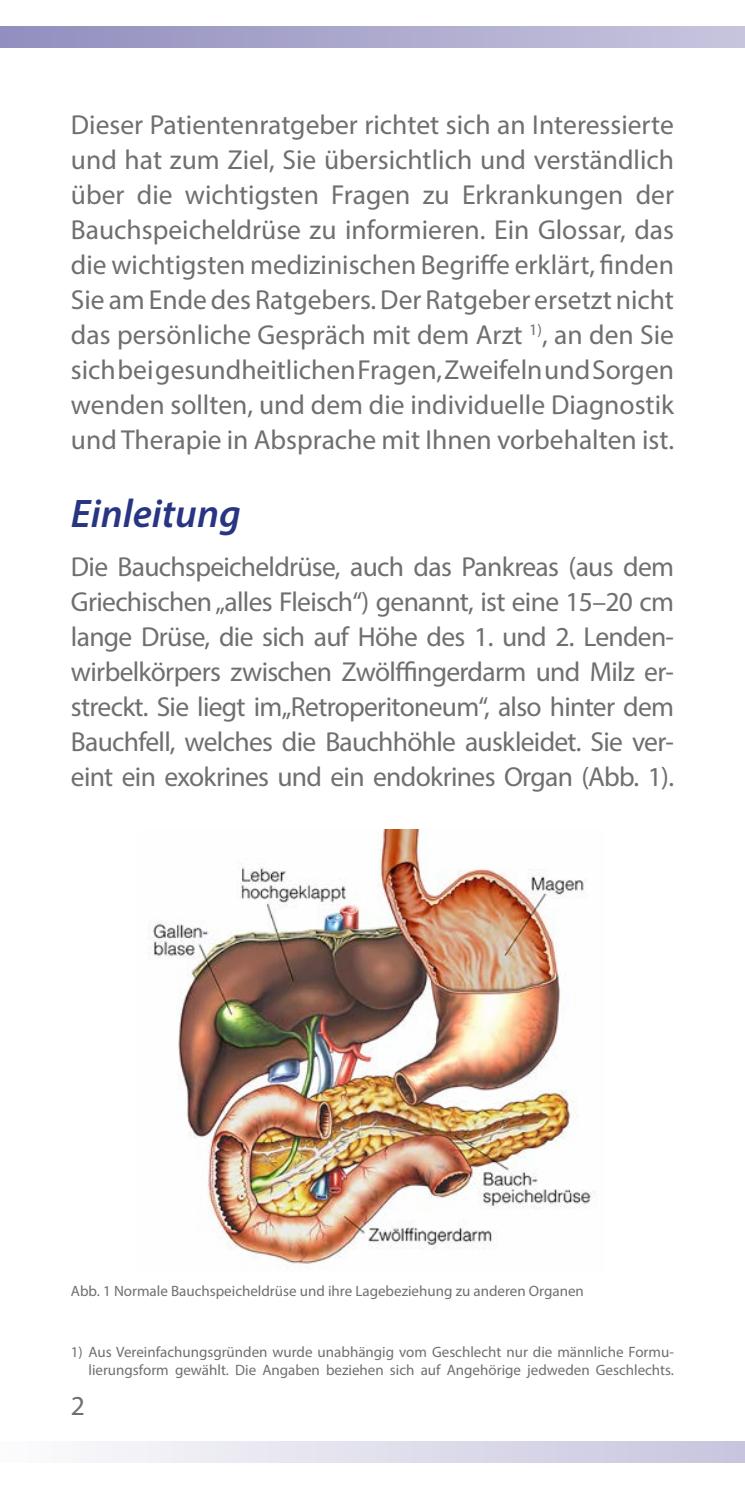
<style>
.page{position:relative;width:745px;height:1489px;background:#fff}
.page>*{position:absolute;margin:0;border:0;box-sizing:border-box;transform-origin:0 0}
.t1{font:italic 600 40px "Myriad Pro";color:#283583}
.t2{font:27.5px/35px "Myriad Pro";letter-spacing:-.01em;color:#706f6f;text-align:justify}
.t3{font:15px/17.5px "Myriad Pro";color:#706f6f;text-align:right}
</style>
<div class="page">
<div style="left:0;top:27px;width:744px;height:21px;background:linear-gradient(to right,#928ebe,#c7c5de)"></div>
<div style="left:0;top:1440px;width:744px;height:22px;background:linear-gradient(to right,#fcfcfd,#c7c5de)"></div>
<img style="left:148px;top:829px;width:447px;height:440px">
<p class="t2" style="left:71px;top:107px;width:604px">Dieser Patientenratgeber richtet sich an Interessierte und hat zum Ziel, Sie übersichtlich und verständlich über die wichtigsten Fragen zu Erkrankungen der Bauchspeicheldrüse zu informieren. Ein Glossar, das die wichtigsten medizinischen Begriffe erklärt, finden Sie am Ende des Ratgebers. Der Ratgeber ersetzt nicht das persönliche Gespräch mit dem Arzt <sup>1)</sup>, an den Sie sich bei gesundheitlichen Fragen, Zweifeln und Sorgen wenden sollten, und dem die individuelle Diagnostik und Therapie in Absprache mit Ihnen vorbehalten ist.</p>
<h1 class="t1" style="left:71px;top:488px;width:171px">Einleitung</h1>
<p class="t2" style="left:71px;top:549px;width:604px">Die Bauchspeicheldrüse, auch das Pankreas (aus dem Griechischen „alles Fleisch“) genannt, ist eine 15–20 cm lange Drüse, die sich auf Höhe des 1. und 2. Lenden&shy;wirbelkörpers zwischen Zwölffingerdarm und Milz er&shy;streckt. Sie liegt im„Retroperitoneum“, also hinter dem Bauchfell, welches die Bauchhöhle auskleidet. Sie ver&shy;eint ein exokrines und ein endokrines Organ (Abb. 1).</p>
<p class="t3" style="left:71px;top:1281px;width:514px">Abb. 1 Normale Bauchspeicheldrüse und ihre Lagebeziehung zu anderen Organen</p>
<p class="t3" style="left:71px;top:1342px;width:604px">1) Aus Vereinfachungsgründen wurde unabhängig vom Geschlecht nur die männliche Formu&shy;lierungsform gewählt. Die Angaben beziehen sich auf Angehörige jedweden Geschlechts.</p>
<p class="t2" style="left:71px;top:1387px;width:16px">2</p>
</div>
